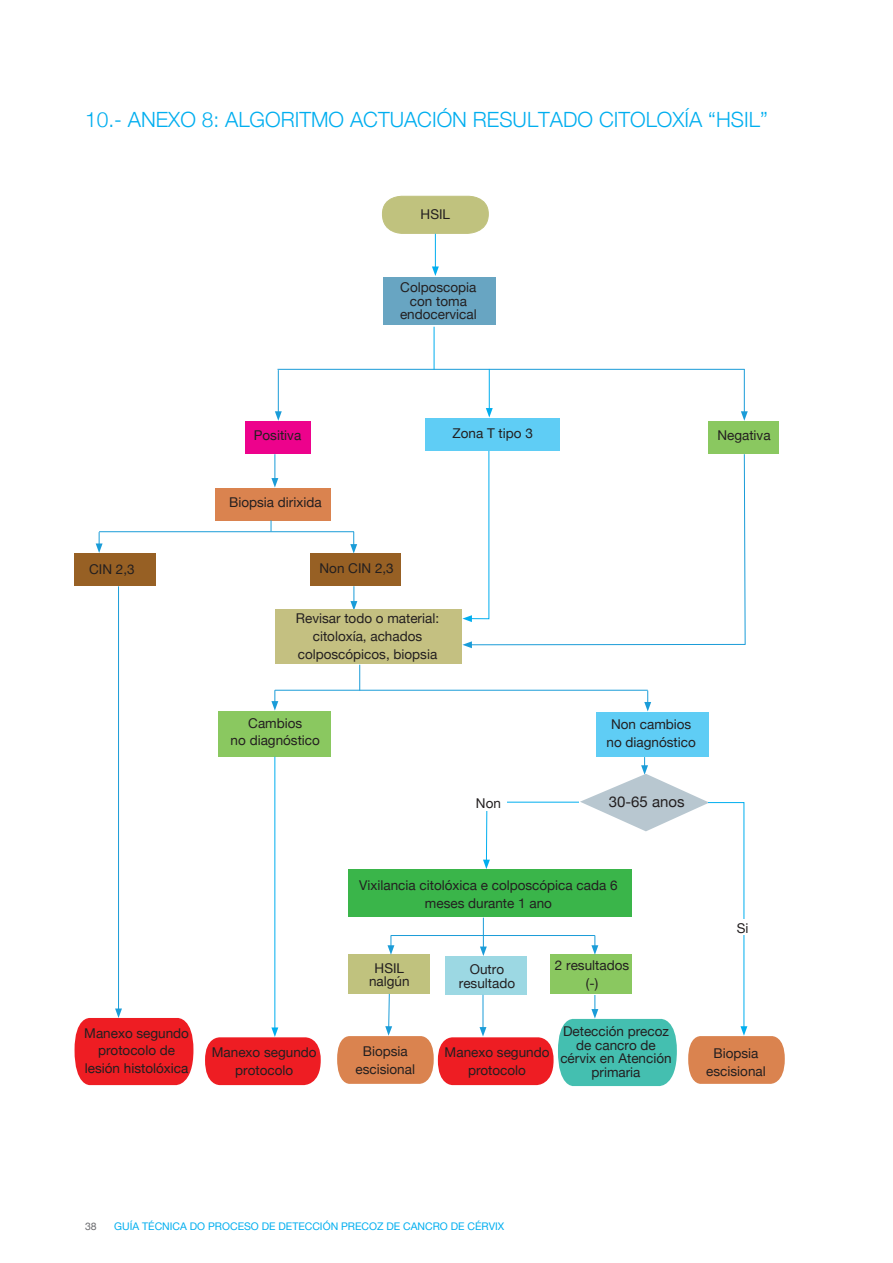
<style>
.page{position:relative;width:893px;height:1263px;background:#fff}
.page>*{position:absolute;margin:0;border:0;box-sizing:border-box;transform-origin:0 0}
.t1{font:300 21px "Helvetica Neuelight";color:#00aeef}
.t2{font:15px "Helvetica Neue";color:#231f20}
.t3{font:13.5px/17.7px "Helvetica Neue";color:#231f20;text-align:center}
.t4{font:10.5px "Helvetica Neue";color:#00aeef}
.t5{font:10.5px "Helvetica Neue";color:#6c6d70}
</style>
<div class="page">
<svg style="left:382px;top:195px;width:107px;height:39px;background:#c6c78a"></svg>
<div style="left:425px;top:418px;width:135px;height:32px;background:#5fcdf5"></div>
<div style="left:245px;top:421px;width:65px;height:33px;background:#ed028c"></div>
<div style="left:215px;top:488px;width:116px;height:32px;background:#da834f"></div>
<div style="left:310px;top:553px;width:90px;height:33px;background:#976024"></div>
<div style="left:75px;top:553px;width:81px;height:33px;background:#976024"></div>
<div style="left:596px;top:712px;width:113px;height:45px;background:#5fcdf5"></div>
<div style="left:218px;top:711px;width:113px;height:45px;background:#8ac860"></div>
<div style="left:709px;top:421px;width:70px;height:32px;background:#8ac860"></div>
<hr style="left:277px;top:369px;width:468px;height:1px;background:#1a9cd8">
<hr style="left:744px;top:369px;width:1px;height:45px;background:#1a9cd8">
<svg style="left:741px;top:411px;width:7px;height:10px"></svg>
<hr style="left:278px;top:370px;width:1px;height:44px;background:#1a9cd8">
<svg style="left:275px;top:411px;width:7px;height:10px"></svg>
<svg style="left:271px;top:454px;width:7px;height:33px"></svg>
<hr style="left:99px;top:531px;width:255px;height:1px;background:#1a9cd8">
<svg style="left:350px;top:586px;width:7px;height:24px"></svg>
<svg style="left:744px;top:453px;width:2px;height:192px"></svg>
<hr style="left:469px;top:644px;width:276px;height:1px;background:#1a9cd8">
<svg style="left:462px;top:641px;width:10px;height:7px"></svg>
<hr style="left:118px;top:586px;width:1px;height:425px;background:#1a9cd8">
<svg style="left:644px;top:691px;width:7px;height:20px"></svg>
<svg style="left:271px;top:690px;width:7px;height:21px"></svg>
<svg style="left:359px;top:665px;width:1px;height:25px"></svg>
<svg style="left:96px;top:532px;width:7px;height:21px"></svg>
<div style="left:275px;top:610px;width:187px;height:54px;background:#c4c081"></div>
<svg style="left:350px;top:532px;width:7px;height:22px"></svg>
<hr style="left:275px;top:690px;width:373px;height:1px;background:#1a9cd8">
<div style="left:383px;top:277px;width:113px;height:48px;background:#68a5c2"></div>
<hr style="left:434px;top:327px;width:1px;height:43px;background:#00aeef">
<hr style="left:435px;top:234px;width:1px;height:35px;background:#00aeef">
<svg style="left:432px;top:266px;width:7px;height:10px"></svg>
<svg style="left:462px;top:450px;width:28px;height:172px"></svg>
<svg style="left:75px;top:1008px;width:118px;height:77px"></svg>
<svg style="left:337px;top:757px;width:448px;height:329px"></svg>
<hr style="left:274px;top:757px;width:1px;height:273px;background:#00aeef">
<svg style="left:205px;top:1027px;width:116px;height:58px"></svg>
<hr style="left:489px;top:369px;width:1px;height:41px;background:#00aeef">
<svg style="left:486px;top:408px;width:7px;height:9px"></svg>
<div style="left:470px;top:795px;width:37px;height:15px;background:#fff"></div>
<div style="left:725px;top:920px;width:36px;height:15px;background:#fff"></div>
<h1 class="t1" style="left:85px;top:106px;width:684px">10.- ANEXO 8: ALGORITMO ACTUACIÓN RESULTADO CITOLOXÍA “HSIL”</h1>
<p class="t3" style="left:421px;top:205px;width:31px">HSIL</p>
<p class="t3" style="left:400px;top:280px;width:78px;line-height:13.5px">Colposcopia con toma endocervical</p>
<p class="t3" style="left:254px;top:426px;width:49px">Positiva</p>
<p class="t3" style="left:453px;top:424px;width:82px">Zona T tipo 3</p>
<p class="t3" style="left:229px;top:493px;width:94px">Biopsia dirixida</p>
<p class="t3" style="left:89px;top:560px;width:47px">CIN 2,3</p>
<p class="t3" style="left:319px;top:559px;width:76px">Non CIN 2,3</p>
<p class="t3" style="left:296px;top:609px;width:145px">Revisar todo o material: citoloxía, achados colposcópicos, biopsia</p>
<p class="t3" style="left:231px;top:714px;width:91px">Cambios<br>no diagnóstico</p>
<p class="t3" style="left:607px;top:715px;width:91px">Non cambios no diagnóstico</p>
<p class="t3" style="left:476px;top:794px;width:27px">Non</p>
<p class="t2" style="left:609px;top:793px;width:77px">30-65 anos</p>
<p class="t3" style="left:717px;top:426px;width:55px">Negativa</p>
<p class="t3" style="left:84px;top:1024px;width:106px">Manexo segundo protocolo de lesión histolóxica</p>
<p class="t3" style="left:212px;top:1043px;width:106px">Manexo segundo protocolo</p>
<p class="t3" style="left:359px;top:876px;width:260px">Vixilancia citolóxica e colposcópica cada 6 meses durante 1 ano</p>
<p class="t3" style="left:369px;top:961px;width:42px;line-height:13.5px">HSIL nalgún</p>
<p class="t3" style="left:459px;top:963px;width:58px;line-height:13.5px">Outro resultado</p>
<p class="t3" style="left:555px;top:956px;width:76px">2 resultados (-)</p>
<p class="t3" style="left:356px;top:1042px;width:61px">Biopsia escisional</p>
<p class="t3" style="left:445px;top:1043px;width:106px">Manexo segundo protocolo</p>
<p class="t3" style="left:560px;top:1024px;width:113px;line-height:13.5px">Detección precoz de cancro de cérvix en Atención primaria</p>
<p class="t3" style="left:737px;top:919px;width:13px">Si</p>
<p class="t3" style="left:706px;top:1044px;width:61px">Biopsia escisional</p>
<p class="t5" style="left:85px;top:1220px;width:13px">38</p>
<p class="t4" style="left:114px;top:1220px;width:392px">GUÍA TÉCNICA DO PROCESO DE DETECCIÓN PRECOZ DE CANCRO DE CÉRVIX</p>
</div>
